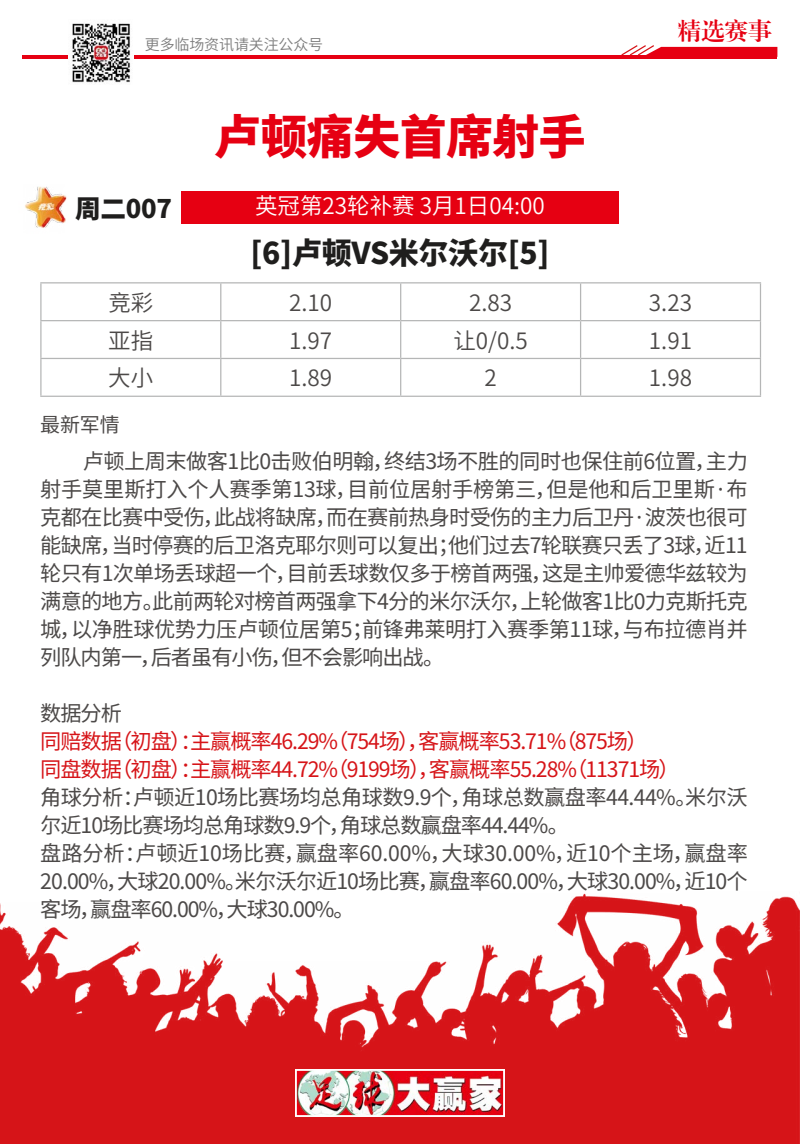
<style>
.page{position:relative;width:800px;height:1144px;background:#fff}
.page>*{position:absolute;margin:0;border:0;box-sizing:border-box;transform-origin:0 0}
.t1{font:900 46.88px "Noto Sans Hans";letter-spacing:-.01em;color:#e60012}
.t2{font:900 30px "Noto Sans Hans";letter-spacing:-.01em;color:#1f1e1d}
.t3{font:900 25.62px "Noto Sans Hans";letter-spacing:-.01em;color:#1f1e1d}
.t4{font:23.75px "CT Biao Song SJ";color:#e60012}
.t5{font:600 22.5px "Noto Sans Hans";color:#4c4948}
.t6{font:600 22.5px "Noto Sans Hans";color:#fff}
.t7{font:21.25px/28px "Noto Sans Hans";letter-spacing:-.03em;color:#4c4948;text-align:justify}
.t8{font:21.25px/28px "Noto Sans Hans";letter-spacing:-.05em;color:#d61418}
.t9{font:20px "Noto Sans Hans";color:#4c4948}
.t10{font:600 15px "Noto Sans Hans";letter-spacing:-.01em;color:#7d7d7d}
</style>
<div class="page">
<img style="left:0;top:893px;width:800px;height:251px">
<img style="left:298px;top:1072px;width:204px;height:42px">
<div style="left:295px;top:1069px;width:210px;height:48px;border:2px solid #fff"></div>
<hr style="left:22px;top:55px;width:755px;height:4px;background:#e60012">
<svg style="left:621px;top:45px;width:156px;height:10px"></svg>
<img style="left:68px;top:23px;width:66px;height:60px">
<div style="left:181px;top:191px;width:438px;height:33px;background:#e60012"></div>
<hr style="left:40px;top:282px;width:181px;height:1px;background:#b5b6b6">
<hr style="left:40px;top:283px;width:2px;height:37px;background:#b5b6b6">
<hr style="left:221px;top:282px;width:180px;height:1px;background:#b5b6b6">
<hr style="left:220px;top:283px;width:1px;height:37px;background:#b5b6b6">
<hr style="left:401px;top:282px;width:180px;height:1px;background:#b5b6b6">
<hr style="left:400px;top:283px;width:1px;height:37px;background:#b5b6b6">
<hr style="left:581px;top:282px;width:180px;height:1px;background:#b5b6b6">
<hr style="left:580px;top:283px;width:1px;height:37px;background:#b5b6b6">
<hr style="left:760px;top:283px;width:1px;height:37px;background:#b5b6b6">
<hr style="left:40px;top:320px;width:181px;height:1px;background:#b5b6b6">
<hr style="left:40px;top:321px;width:2px;height:37px;background:#b5b6b6">
<hr style="left:221px;top:320px;width:180px;height:1px;background:#b5b6b6">
<hr style="left:220px;top:321px;width:1px;height:37px;background:#b5b6b6">
<hr style="left:401px;top:320px;width:180px;height:1px;background:#b5b6b6">
<hr style="left:400px;top:321px;width:1px;height:37px;background:#b5b6b6">
<hr style="left:581px;top:320px;width:180px;height:1px;background:#b5b6b6">
<hr style="left:580px;top:321px;width:1px;height:37px;background:#b5b6b6">
<hr style="left:760px;top:321px;width:1px;height:37px;background:#b5b6b6">
<hr style="left:40px;top:358px;width:181px;height:1px;background:#b5b6b6">
<hr style="left:40px;top:359px;width:2px;height:37px;background:#b5b6b6">
<hr style="left:221px;top:358px;width:180px;height:1px;background:#b5b6b6">
<hr style="left:220px;top:359px;width:1px;height:37px;background:#b5b6b6">
<hr style="left:401px;top:358px;width:180px;height:1px;background:#b5b6b6">
<hr style="left:400px;top:359px;width:1px;height:37px;background:#b5b6b6">
<hr style="left:581px;top:358px;width:180px;height:1px;background:#b5b6b6">
<hr style="left:580px;top:359px;width:1px;height:37px;background:#b5b6b6">
<hr style="left:760px;top:359px;width:1px;height:37px;background:#b5b6b6">
<hr style="left:40px;top:396px;width:181px;height:1px;background:#b5b6b6">
<hr style="left:221px;top:396px;width:180px;height:1px;background:#b5b6b6">
<hr style="left:401px;top:396px;width:180px;height:1px;background:#b5b6b6">
<hr style="left:581px;top:396px;width:180px;height:1px;background:#b5b6b6">
<img style="left:25px;top:186px;width:42px;height:42px">
<p class="t10" style="left:145px;top:36px;width:180px">更多临场资讯请关注公众号</p>
<p class="t3" style="left:75px;top:194px;width:99px">周二007</p>
<h1 class="t1" style="left:214px;top:110px;width:373px">卢顿痛失首席射手</h1>
<p class="t6" style="left:255px;top:193px;width:291px">英冠第23轮补赛 3月1日04:00</p>
<h2 class="t2" style="left:251px;top:236px;width:300px">[6]卢顿VS米尔沃尔[5]</h2>
<p class="t4" style="left:678px;top:19px;width:96px">精选赛事</p>
<p class="t5" style="left:108px;top:290px;width:46px">竞彩</p>
<p class="t5" style="left:289px;top:290px;width:45px">2.10</p>
<p class="t5" style="left:469px;top:290px;width:45px">2.83</p>
<p class="t5" style="left:649px;top:290px;width:45px">3.23</p>
<p class="t5" style="left:108px;top:328px;width:46px">亚指</p>
<p class="t5" style="left:289px;top:328px;width:45px">1.97</p>
<p class="t5" style="left:453px;top:328px;width:76px">让0/0.5</p>
<p class="t5" style="left:649px;top:328px;width:45px">1.91</p>
<p class="t5" style="left:108px;top:365px;width:46px">大小</p>
<p class="t5" style="left:289px;top:365px;width:45px">1.89</p>
<p class="t5" style="left:484px;top:365px;width:14px">2</p>
<p class="t5" style="left:649px;top:365px;width:45px">1.98</p>
<p class="t9" style="left:40px;top:413px;width:81px">最新军情</p>
<p class="t7" style="left:40px;top:447px;width:709px;text-indent:42px">卢顿上周末做客1比0击败伯明翰，终结3场不胜的同时也保住前6位置，主力射手莫里斯打入个人赛季第13球，目前位居射手榜第三，但是他和后卫里斯·布克都在比赛中受伤，此战将缺席，而在赛前热身时受伤的主力后卫丹·波茨也很可能缺席，当时停赛的后卫洛克耶尔则可以复出；他们过去7轮联赛只丢了3球，近11轮只有1次单场丢球超一个，目前丢球数仅多于榜首两强，这是主帅爱德华兹较为满意的地方。此前两轮对榜首两强拿下4分的米尔沃尔，上轮做客1比0力克斯托克城，以净胜球优势力压卢顿位居第5；前锋弗莱明打入赛季第11球，与布拉德肖并列队内第一，后者虽有小伤，但不会影响出战。</p>
<p class="t7" style="left:40px;top:700px;width:83px">数据分析</p>
<p class="t8" style="left:40px;top:728px;width:641px">同赔数据（初盘）：主赢概率46.29%（754场），客赢概率53.71%（875场）<br>同盘数据（初盘）：主赢概率44.72%（9199场），客赢概率55.28%（11371场）</p>
<p class="t7" style="left:40px;top:784px;width:709px;text-align:left">角球分析：卢顿近10场比赛场均总角球数9.9个，角球总数赢盘率44.44%。米尔沃尔近10场比赛场均总角球数9.9个，角球总数赢盘率44.44%。<br>盘路分析：卢顿近10场比赛，赢盘率60.00%，大球30.00%，近10个主场，赢盘率20.00%，大球20.00%。米尔沃尔近10场比赛，赢盘率60.00%，大球30.00%，近10个客场，赢盘率60.00%，大球30.00%。</p>
</div>
